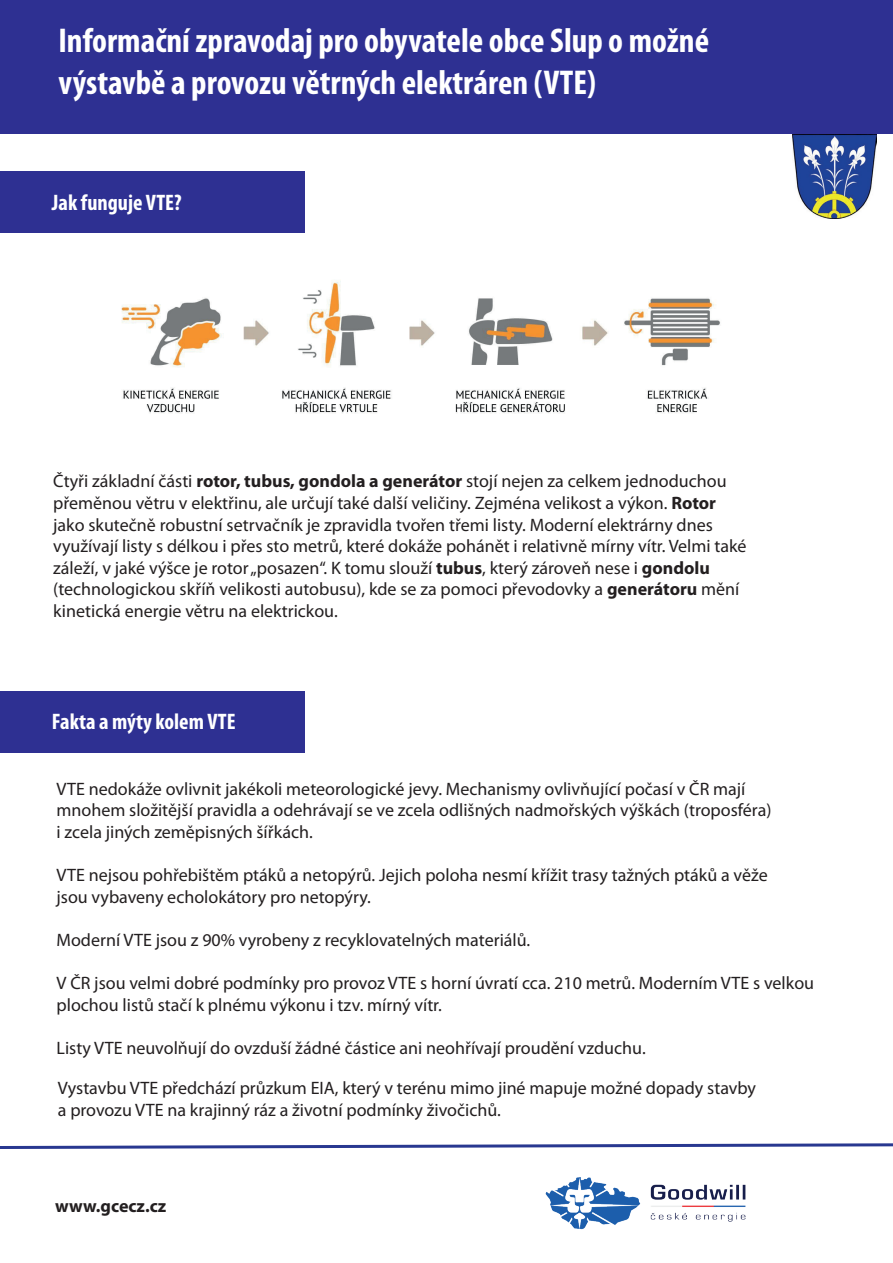
<style>
.page{position:relative;width:893px;height:1263px;background:#fff}
.page>*{position:absolute;margin:0;border:0;box-sizing:border-box;transform-origin:0 0}
.t1{font:700 condensed 34.5px/41.4px "Myriad Pro";color:#fff}
.t2{font:700 condensed 22.5px "Myriad Pro";color:#fff}
.t3{font:18px/21.6px "Myriad Pro";color:#231f20}
.t4{font:700 18px "Myriad Pro";color:#231f20}
.s1{font-weight:700}
</style>
<div class="page">
<div style="left:0;top:171px;width:305px;height:61px;background:#2e3092"></div>
<img style="left:121px;top:281px;width:599px;height:133px">
<div style="left:0;top:0;width:893px;height:133px;background:#2e3092"></div>
<div style="left:0;top:692px;width:305px;height:61px;background:#2e3092"></div>
<svg style="left:0;top:1143px;width:893px;height:6px"></svg>
<img style="left:487px;top:1143px;width:316px;height:87px">
<img style="left:792px;top:134px;width:85px;height:84px">
<h1 class="t1" style="left:58px;top:20px;width:652px">Informační zpravodaj pro obyvatele obce Slup o možné výstavbě a provozu větrných elektráren (VTE)</h1>
<p class="t2" style="left:52px;top:189px;width:131px">Jak funguje VTE?</p>
<p class="t3" style="left:53px;top:470px;width:695px">Čtyři základní části <span class="s1">rotor, tubus, gondola a generátor</span> stojí nejen za celkem jednoduchou přeměnou větru v elektřinu, ale určují také další veličiny. Zejména velikost a výkon. <span class="s1">Rotor </span>jako skutečně robustní setrvačník je zpravidla tvořen třemi listy. Moderní elektrárny dnes využívají listy s délkou i přes sto metrů, které dokáže pohánět i relativně mírny vítr. Velmi také záleží, v jaké výšce je rotor „posazen“. K tomu slouží <span class="s1">tubus</span>, který zároveň nese i <span class="s1">gondolu </span>(technologickou skříň velikosti autobusu), kde se za pomoci převodovky a <span class="s1">generátoru</span> mění kinetická energie větru na elektrickou.</p>
<p class="t2" style="left:52px;top:707px;width:185px">Fakta a mýty kolem VTE</p>
<p class="t3" style="left:57px;top:778px;width:716px">VTE nedokáže ovlivnit jakékoli meteorologické jevy. Mechanismy ovlivňující počasí v ČR mají mnohem složitější pravidla a odehrávají se ve zcela odlišných nadmořských výškách (troposféra) i zcela jiných zeměpisných šířkách.</p>
<p class="t3" style="left:57px;top:864px;width:713px">VTE nejsou pohřebištěm ptáků a netopýrů. Jejich poloha nesmí křížit trasy tažných ptáků a věže jsou vybaveny echolokátory pro netopýry.</p>
<p class="t3" style="left:57px;top:929px;width:475px">Moderní VTE jsou z 90% vyrobeny z recyklovatelných materiálů.</p>
<p class="t3" style="left:57px;top:972px;width:759px">V ČR jsou velmi dobré podmínky pro provoz VTE s horní úvratí cca. 210 metrů. Moderním VTE s velkou plochou listů stačí k plnému výkonu i tzv. mírný vítr.</p>
<p class="t3" style="left:57px;top:1037px;width:591px">Listy VTE neuvolňují do ovzduší žádné částice ani neohřívají proudění vzduchu.</p>
<p class="t3" style="left:58px;top:1077px;width:700px">Vystavbu VTE předchází průzkum EIA, který v terénu mimo jiné mapuje možné dopady stavby a provozu VTE na krajinný ráz a životní podmínky živočichů.</p>
<p class="t4" style="left:55px;top:1194px;width:113px">www.gcecz.cz</p>
</div>
